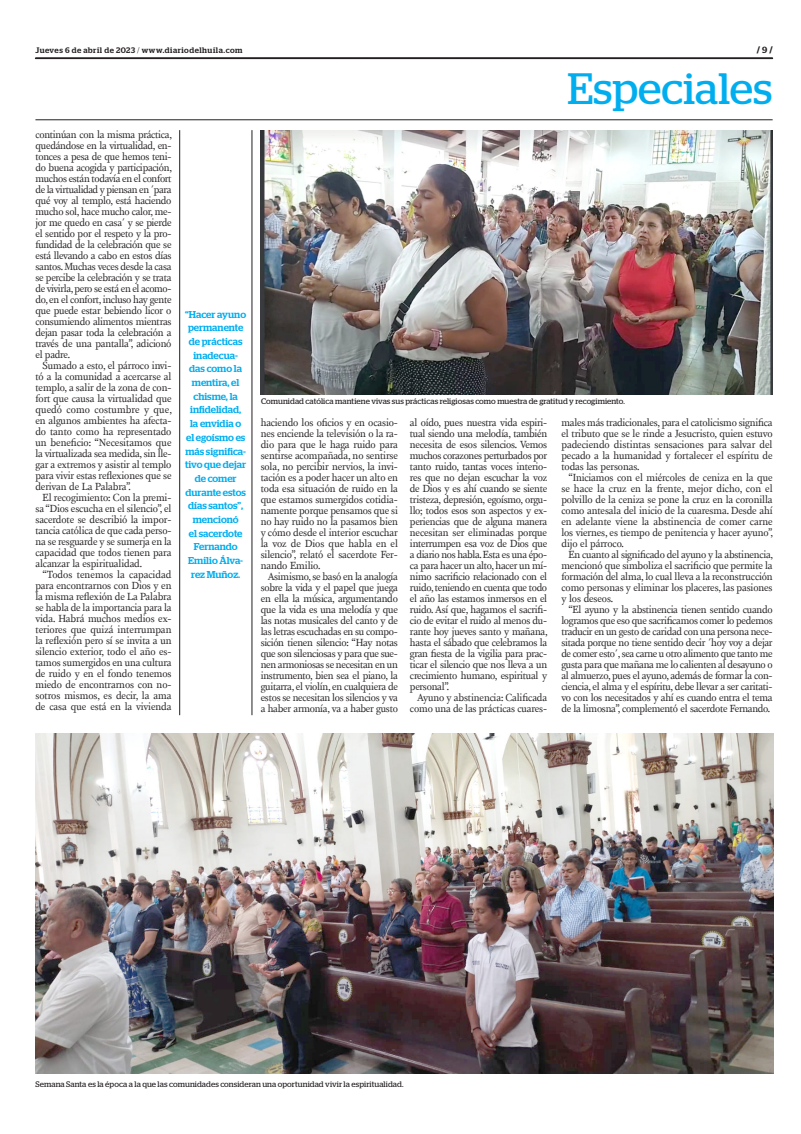
<style>
.page{position:relative;width:801px;height:1134px;background:#fff}
.page>*{position:absolute;margin:0;border:0;box-sizing:border-box;transform-origin:0 0}
.t1{font:43.9px "Stag";color:#00aeef}
.t2{font:10.6px/11px "New Fournier BP";letter-spacing:-.02em;color:#231f20;text-align:justify}
.t3{font:500 10px/13.7px "Stag";color:#00aeef;text-align:center}
.t4{font:700 9px "Stag";color:#231f20}
.t5{font:8px "Stag";letter-spacing:.01em;color:#231f20}
.t6{font:500 8px "Stag";letter-spacing:.06em;color:#231f20}
.s1{font-weight:300}
.s2{font-weight:500}
</style>
<div class="page">
<svg style="left:35px;top:58px;width:738px;height:1px"></svg>
<hr style="left:35px;top:120px;width:737px;height:1px;background:#231f20">
<img style="left:261px;top:130px;width:511px;height:264px">
<img style="left:36px;top:733px;width:738px;height:340px">
<hr style="left:179px;top:130px;width:1px;height:585px;background:#231f20">
<hr style="left:252px;top:130px;width:1px;height:585px;background:#231f20">
<p class="t6" style="left:35px;top:45px;width:209px">Jueves 6 de abril de 2023 <span class="s1">/</span> www.diariodelhuila.com</p>
<p class="t2" style="left:35px;top:129px;width:138px">continúan con la misma práctica, quedándose en la virtualidad, en&shy;tonces a pesa de que hemos teni&shy;do buena acogida y participación, muchos están todavía en el confort de la virtualidad y piensan en ´para qué voy al templo, está haciendo mucho sol, hace mucho calor, me&shy;jor me quedo en casa´ y se pierde el sentido por el respeto y la pro&shy;fundidad de la celebración que se está llevando a cabo en estos días santos. Muchas veces desde la casa se percibe la celebración y se trata de vivirla, pero se está en el acomo&shy;do, en el confort, incluso hay gente que puede estar bebiendo licor o consumiendo alimentos mientras dejan pasar toda la celebración a través de una pantalla”, adicionó el padre.</p>
<p class="t2" style="left:35px;top:360px;width:138px;text-indent:7px">Sumado a esto, el párroco invi&shy;tó a la comunidad a acercarse al templo, a salir de la zona de con&shy;fort que causa la virtualidad que quedó como costumbre y que, en algunos ambientes ha afecta&shy;do tanto como ha representado un beneficio: “Necesitamos que la virtualizada sea medida, sin lle&shy;gar a extremos y asistir al templo para vivir estas reflexiones que se derivan de La Palabra”.</p>
<p class="t2" style="left:35px;top:492px;width:138px;text-indent:7px">El recogimiento: Con la premi&shy;sa “Dios escucha en el silencio”, el sacerdote se describió la impor&shy;tancia católica de que cada perso&shy;na se resguarde y se sumerja en la capacidad que todos tienen para alcanzar la espiritualidad.</p>
<p class="t2" style="left:35px;top:569px;width:138px;text-indent:7px">“Todos tenemos la capacidad para encontrarnos con Dios y en la misma reflexión de La Palabra se habla de la importancia para la vida. Habrá muchos medios ex&shy;teriores que quizá interrumpan la reflexión pero sí se invita a un silencio exterior, todo el año es&shy;tamos sumergidos en una cultura de ruido y en el fondo tenemos miedo de encontrarnos con no&shy;sotros mismos, es decir, la ama de casa que está en la vivienda</p>
<p class="t3" style="left:185px;top:307px;width:62px">“Hacer ayuno permanente de prácticas inadecua&shy;das como la mentira, el chisme, la infidelidad, la envidia o el egoísmo es más significa&shy;tivo que dejar de comer durante estos días santos”, mencionó<br>el sacerdote<br>Fernando<br>Emilio Álva&shy;rez Muñoz.</p>
<p class="t4" style="left:756px;top:45px;width:17px">/ <span class="s2">9</span> /</p>
<h1 class="t1" style="left:567px;top:63px;width:206px">Especiales</h1>
<p class="t5" style="left:261px;top:397px;width:365px">Comunidad católica mantiene vivas sus prácticas religiosas como muestra de gratitud y recogimiento.</p>
<p class="t2" style="left:261px;top:417px;width:139px">haciendo los oficios y en ocasio&shy;nes enciende la televisión o la ra&shy;dio para que le haga ruido para sentirse acompañada, no sentirse sola, no percibir nervios, la invi&shy;tación es a poder hacer un alto en toda esa situación de ruido en la que estamos sumergidos cotidia&shy;namente porque pensamos que si no hay ruido no la pasamos bien y cómo desde el interior escuchar la voz de Dios que habla en el silencio”, relató el sacerdote Fer&shy;nando Emilio.</p>
<p class="t2" style="left:261px;top:571px;width:139px;text-indent:7px">Asimismo, se basó en la analogía sobre la vida y el papel que juega en ella la música, argumentando que la vida es una melodía y que las notas musicales del canto y de las letras escuchadas en su compo&shy;sición tienen silencio: “Hay notas que son silenciosas y para que sue&shy;nen armoniosas se necesitan en un instrumento, bien sea el piano, la guitarra, el violín, en cualquiera de estos se necesitan los silencios y va a haber armonía, va a haber gusto</p>
<p class="t2" style="left:410px;top:417px;width:139px">al oído, pues nuestra vida espiri&shy;tual siendo una melodía, también necesita de esos silencios. Vemos muchos corazones perturbados por tanto ruido, tantas voces interio&shy;res que no dejan escuchar la voz de Dios y es ahí cuando se siente tristeza, depresión, egoísmo, orgu&shy;llo; todos esos son aspectos y ex&shy;periencias que de alguna manera necesitan ser eliminadas porque interrumpen esa voz de Dios que a diario nos habla. Esta es una épo&shy;ca para hacer un alto, hacer un mí&shy;nimo sacrificio relacionado con el ruido, teniendo en cuenta que todo el año las estamos inmersos en el ruido. Así que, hagamos el sacrifi&shy;cio de evitar el ruido al menos du&shy;rante hoy jueves santo y mañana, hasta el sábado que celebramos la gran fiesta de la vigilia para prac&shy;ticar el silencio que nos lleva a un crecimiento humano, espiritual y personal”.</p>
<p class="t2" style="left:410px;top:692px;width:139px;text-align:right">Ayuno y abstinencia: Calificada como una de las prácticas cuares-</p>
<p class="t2" style="left:561px;top:417px;width:213px">males más tradicionales, para el catolicismo significa el tributo que se le rinde a Jesucristo, quien estuvo padeciendo distintas sensaciones para salvar del pecado a la humanidad y fortalecer el espíritu de todas las personas.</p>
<p class="t2" style="left:561px;top:472px;width:213px;text-indent:7px">“Iniciamos con el miércoles de ceniza en la que se hace la cruz en la frente, mejor dicho, con el polvillo de la ceniza se pone la cruz en la coronilla como antesala del inicio de la cuaresma. Desde ahí en adelante viene la abstinencia de comer carne los viernes, es tiempo de penitencia y hacer ayuno”, dijo el párroco.</p>
<p class="t2" style="left:561px;top:549px;width:213px;text-indent:7px">En cuanto al significado del ayuno y la abstinencia, mencionó que simboliza el sacrificio que permite la formación del alma, lo cual lleva a la reconstrucción como personas y eliminar los placeres, las pasiones y los deseos.</p>
<p class="t2" style="left:561px;top:604px;width:213px;text-indent:7px">“El ayuno y la abstinencia tienen sentido cuando logramos que eso que sacrificamos comer lo pedemos traducir en un gesto de caridad con una persona nece&shy;sitada porque no tiene sentido decir ´hoy voy a dejar de comer esto´, sea carne u otro alimento que tanto me gusta para que mañana me lo calienten al desayuno o al almuerzo, pues el ayuno, además de formar la con&shy;ciencia, el alma y el espíritu, debe llevar a ser caritati&shy;vo con los necesitados y ahí es cuando entra el tema de la limosna”, complementó el sacerdote Fernando.</p>
<p class="t5" style="left:35px;top:1079px;width:369px">Semana Santa es la época a la que las comunidades consideran una oportunidad vivir la espiritualidad.</p>
</div>
